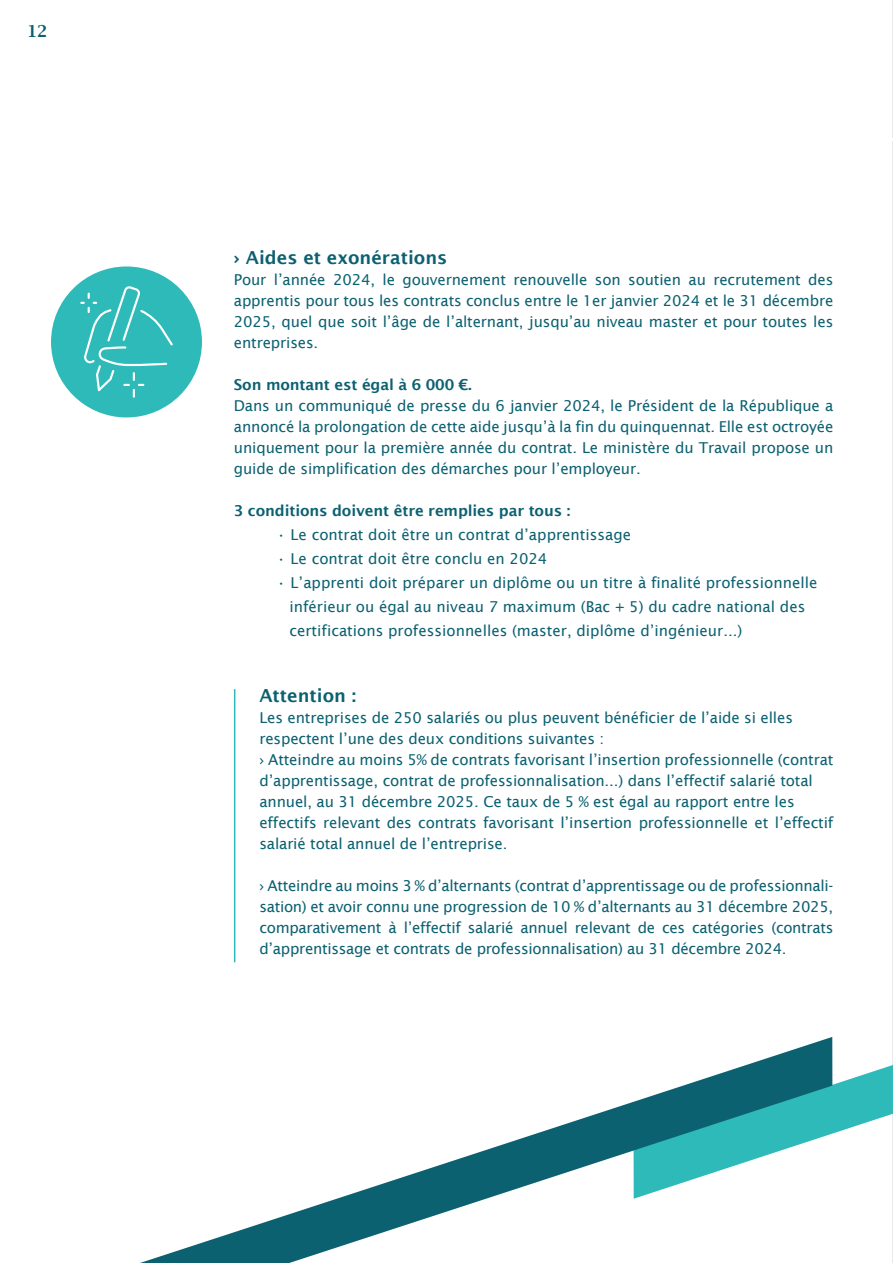
<style>
.page{position:relative;width:893px;height:1263px;background:#fff}
.page>*{position:absolute;margin:0;border:0;box-sizing:border-box;transform-origin:0 0}
.t1{font:600 18px "Lucida Sans";color:#0c6171}
.t2{font:600 16.5px "Lucida Bright";color:#0c6171}
.t3{font:15px/21px "Lucida Sans";letter-spacing:-.01em;color:#0c6171;text-align:justify}
.t4{font:600 15px "Lucida Sans";letter-spacing:-.01em;color:#0c6171}
</style>
<div class="page">
<hr style="left:892px;top:0;width:1px;height:1263px;background:#e1e2e4">
<div style="left:51px;top:266px;width:151px;height:151px;background:#2ebab8;border-radius:50%"></div>
<svg style="left:80px;top:286px;width:93px;height:112px"></svg>
<hr style="left:234px;top:689px;width:1px;height:273px;background:#2ebab8">
<svg style="left:832px;top:1065px;width:61px;height:69px"></svg>
<svg style="left:140px;top:1037px;width:692px;height:226px"></svg>
<p class="t2" style="left:27px;top:22px;width:22px">12</p>
<p class="t1" style="left:234px;top:247px;width:215px">› Aides et exonérations</p>
<p class="t3" style="left:234px;top:269px;width:601px">Pour l’année 2024, le gouvernement renouvelle son soutien au recrutement des apprentis pour tous les contrats conclus entre le 1er janvier 2024 et le 31 décembre 2025, quel que soit l’âge de l’alternant, jusqu’au niveau master et pour toutes les entreprises.</p>
<p class="t4" style="left:234px;top:376px;width:239px">Son montant est égal à 6 000 €.</p>
<p class="t3" style="left:234px;top:395px;width:601px">Dans un communiqué de presse du 6 janvier 2024, le Président de la République a annoncé la prolongation de cette aide jusqu’à la fin du quinquennat. Elle est octroyée uniquement pour la première année du contrat. Le ministère du Travail propose un guide de simplification des démarches pour l’employeur.</p>
<p class="t4" style="left:234px;top:502px;width:338px">3 conditions doivent être remplies par tous :</p>
<p class="t3" style="left:276px;top:524px;width:356px">• Le contrat doit être un contrat d’apprentissage</p>
<p class="t3" style="left:276px;top:548px;width:273px">• Le contrat doit être conclu en 2024</p>
<p class="t3" style="left:289px;top:570px;width:529px;line-height:24px;text-align:left;text-indent:-13px">• L’apprenti doit préparer un diplôme ou un titre à finalité professionnelle inférieur ou égal au niveau 7 maximum (Bac + 5) du cadre national des certifications professionnelles (master, diplôme d’ingénieur...)</p>
<p class="t1" style="left:259px;top:685px;width:98px">Attention :</p>
<p class="t3" style="left:259px;top:707px;width:576px;text-align:left">Les entreprises de 250 salariés ou plus peuvent bénéficier de l’aide si elles respectent l’une des deux conditions suivantes :<br>› Atteindre au moins 5% de contrats favorisant l’insertion professionnelle (contrat d’apprentissage, contrat de professionnalisation...) dans l’effectif salarié total annuel, au 31 décembre 2025. Ce taux de 5 % est égal au rapport entre les effectifs relevant des contrats favorisant l’insertion professionnelle et l’effectif salarié total annuel de l’entreprise.</p>
<p class="t3" style="left:259px;top:875px;width:575px">› Atteindre au moins 3 % d’alternants (contrat d’apprentissage ou de professionnali&shy;sation) et avoir connu une progression de 10 % d’alternants au 31 décembre 2025, comparativement à l’effectif salarié annuel relevant de ces catégories (contrats d’apprentissage et contrats de professionnalisation) au 31 décembre 2024.</p>
</div>
